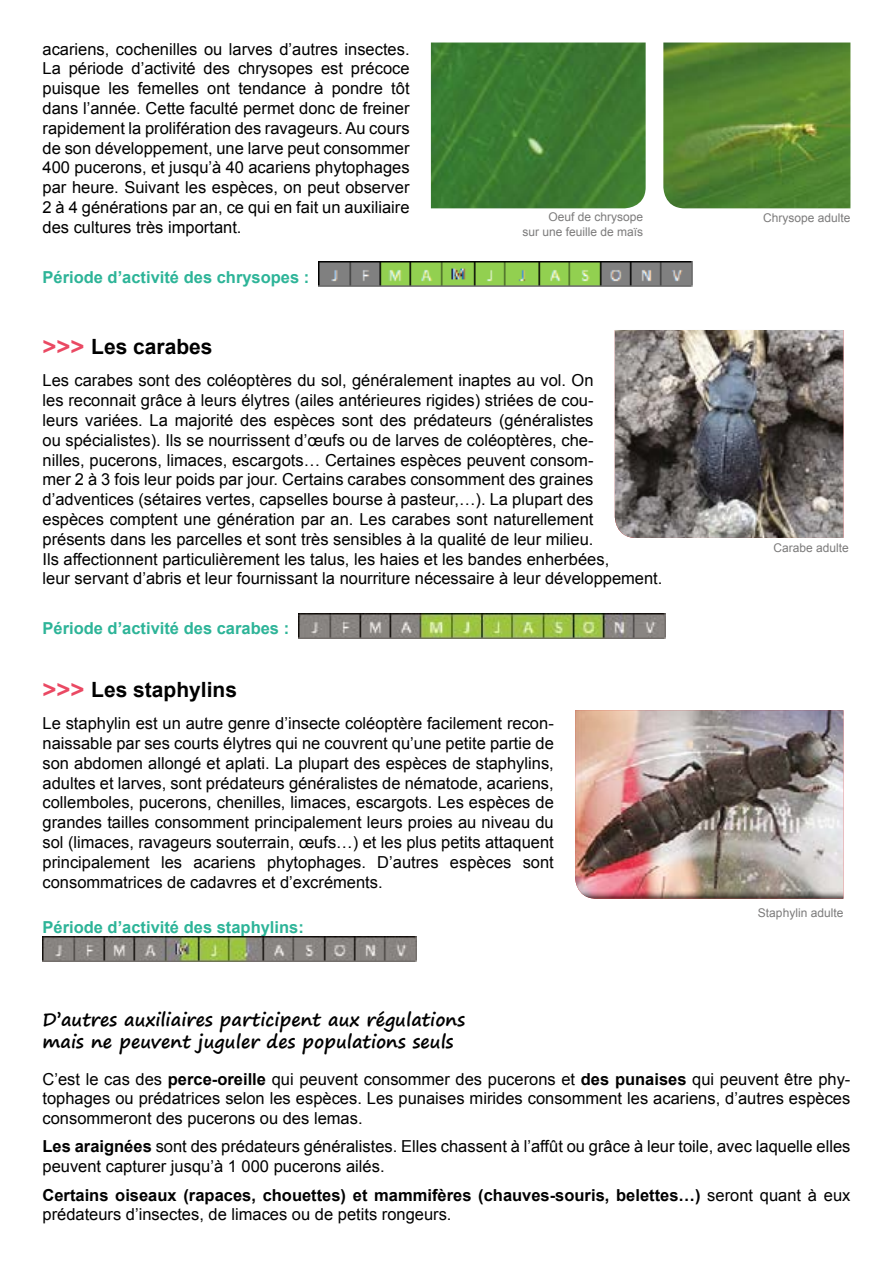
<style>
.page{position:relative;width:893px;height:1263px;background:#fff}
.page>*{position:absolute;margin:0;border:0;box-sizing:border-box;transform-origin:0 0}
.t1{font:700 21px "Arial";color:#000}
.t2{font:700 18px/21.6px "Segoe Print";color:#000}
.t3{font:16.5px/19.8px "Arial";color:#000;text-align:justify}
.t4{font:700 16.5px/19.8px "Arial";color:#000}
.t5{font:700 16.5px "Arial";color:#2db498}
.t6{font:12px/14.4px "Arial";color:#7c7b7b;text-align:right}
.s1{font-size:24px;color:#ea4963}
.s2{font-weight:700}
.s3{font-weight:400}
</style>
<div class="page">
<img style="left:319px;top:262px;width:373px;height:24px">
<img style="left:298px;top:613px;width:367px;height:25px">
<img style="left:43px;top:936px;width:373px;height:25px">
<img style="left:615px;top:330px;width:228px;height:208px">
<img style="left:431px;top:43px;width:215px;height:165px">
<img style="left:663px;top:43px;width:187px;height:165px">
<img style="left:575px;top:710px;width:268px;height:189px">
<p class="t3" style="left:43px;top:39px;width:369px">acariens, cochenilles ou larves d’autres insectes.<br>La période d’activité des chrysopes est précoce puisque les femelles ont tendance à pondre tôt dans l’année. Cette faculté permet donc de freiner rapidement la prolifération des ravageurs. Au cours de son développement, une larve peut consommer 400 pucerons, et jusqu’à 40 acariens phytophages par heure. Suivant les espèces, on peut observer 2 à 4 générations par an, ce qui en fait un auxiliaire des cultures très important.</p>
<p class="t5" style="left:43px;top:266px;width:268px">Période d’activité des chrysopes :</p>
<p class="t6" style="left:522px;top:210px;width:122px">Oeuf de chrysope<br>sur une feuille de maïs</p>
<p class="t1" style="left:43px;top:332px;width:172px"><span class="s1">&gt;&gt;&gt;</span> Les carabes</p>
<p class="t3" style="left:43px;top:371px;width:621px;text-align:left">Les carabes sont des coléoptères du sol, généralement inaptes au vol. On<br>les reconnait grâce à leurs élytres (ailes antérieures rigides) striées de cou-<br>leurs variées. La majorité des espèces sont des prédateurs (généralistes<br>ou spécialistes). Ils se nourrissent d’œufs ou de larves de coléoptères, che-<br>nilles, pucerons, limaces, escargots… Certaines espèces peuvent consom-<br>mer 2 à 3 fois leur poids par jour. Certains carabes consomment des graines d’adventices (sétaires vertes, capselles bourse à pasteur,…). La plupart des<br>espèces comptent une génération par an. Les carabes sont naturellement<br>présents dans les parcelles et sont très sensibles à la qualité de leur milieu.<br>Ils affectionnent particulièrement les talus, les haies et les bandes enherbées,<br>leur servant d’abris et leur fournissant la nourriture nécessaire à leur développement.</p>
<p class="t5" style="left:43px;top:617px;width:248px">Période d’activité des carabes :</p>
<p class="t1" style="left:43px;top:675px;width:196px"><span class="s1">&gt;&gt;&gt;</span> Les staphylins</p>
<p class="t3" style="left:43px;top:714px;width:513px">Le staphylin est un autre genre d’insecte coléoptère facilement recon&shy;naissable par ses courts élytres qui ne couvrent qu’une petite partie de son abdomen allongé et aplati. La plupart des espèces de staphylins, adultes et larves, sont prédateurs généralistes de nématode, acariens, collemboles, pucerons, chenilles, limaces, escargots. Les espèces de grandes tailles consomment principalement leurs proies au niveau du sol (limaces, ravageurs souterrain, œufs…) et les plus petits attaquent principalement les acariens phytophages. D’autres espèces sont consommatrices de cadavres et d’excréments.</p>
<p class="t5" style="left:43px;top:916px;width:263px">Période d’activité des staphylins:</p>
<p class="t6" style="left:763px;top:211px;width:89px">Chrysope adulte</p>
<p class="t6" style="left:773px;top:541px;width:77px">Carabe adulte</p>
<p class="t6" style="left:758px;top:905px;width:87px">Staphylin adulte</p>
<p class="t2" style="left:43px;top:1008px;width:424px">D’autres auxiliaires participent aux régulations mais ne peuvent juguler des populations seuls</p>
<p class="t3" style="left:43px;top:1069px;width:809px">C’est le cas des <span class="s2">perce-oreille</span> qui peuvent consommer des pucerons et <span class="s2">des punaises</span> qui peuvent être phy&shy;tophages ou prédatrices selon les espèces. Les punaises mirides consomment les acariens, d’autres espèces consommeront des pucerons ou des lemas.</p>
<p class="t3" style="left:43px;top:1137px;width:809px"><span class="s2">Les araignées</span> sont des prédateurs généralistes. Elles chassent à l’affût ou grâce à leur toile, avec laquelle elles peuvent capturer jusqu’à 1 000 pucerons ailés.</p>
<p class="t4" style="left:43px;top:1185px;width:809px">Certains oiseaux (rapaces, chouettes) et mammifères (chauves-souris, belettes…) <span class="s3">seront quant à eux prédateurs d’insectes, de limaces ou de petits rongeurs.</span></p>
</div>
